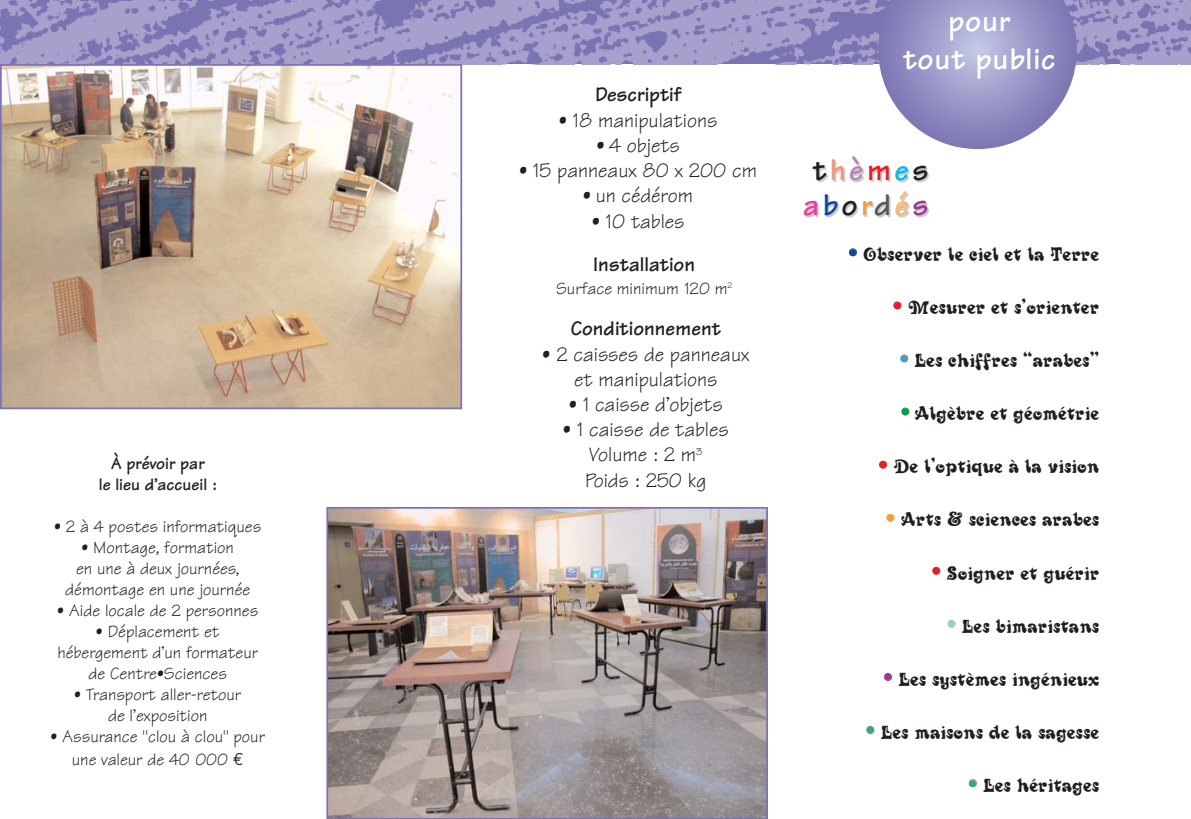
<style>
.page{position:relative;width:1191px;height:819px;background:#fff}
.page>*{position:absolute;margin:0;border:0;box-sizing:border-box;transform-origin:0 0}
.t1{font:700 31.5px/37.8px "Tekton";letter-spacing:.025em;color:#fff;text-align:center}
.t2{font:700 31.5px/35px "Tekton";letter-spacing:.105em;color:#231f20;text-align:center}
.t3{font:21px "Sixties";color:#231f20}
.t4{font:21px/25.2px "Tekton";color:#231f20;text-align:center}
.t5{font:700 21px "Tekton";color:#231f20}
.t6{font:17.5px/21px "Tekton";color:#231f20;text-align:center}
.t7{font:700 17.5px/21px "Tekton";color:#231f20;text-align:center}
.s1{font-family:"Euro Mono"}
.s2{color:#f39578}
.s3{color:#b983b6}
.s4{color:#e61d24}
.s5{color:#00b9f2}
.s6{color:#ee3c96}
.s7{color:#12489b}
.s8{color:#f19d3a}
.s9{color:#58595b}
.s10{color:#f6b873}
.s11{color:#9a3b92}
.s12{font-size:24.5px;color:#12489b}
.s13{font-size:24.5px;color:#e61d24}
.s14{font-size:24.5px;color:#5795c9}
.s15{font-size:24.5px;color:#00a14f}
.s16{font-size:24.5px;color:#f19d3a}
.s17{font-size:24.5px;color:#9bcfc0}
.s18{font-size:24.5px;color:#9a3b92}
.s19{font-size:24.5px;color:#3fa770}
</style>
<div class="page">
<img style="left:0;top:0;width:1191px;height:64px">
<img style="left:878px;top:0;width:198px;height:149px">
<img style="left:3px;top:67px;width:456px;height:339px">
<div style="left:0;top:64px;width:462px;height:345px;border:2px solid #7b74b2"></div>
<img style="left:326px;top:507px;width:442px;height:311px">
<p class="t7" style="left:99px;top:455px;width:119px">À prévoir par<br>le lieu d’accueil :</p>
<p class="t6" style="left:54px;top:518px;width:208px">• 2 à 4 postes informatiques</p>
<p class="t6" style="left:65px;top:539px;width:186px">• Montage, formation<br>en une à deux journées, démontage en une journée</p>
<p class="t6" style="left:57px;top:602px;width:203px">• Aide locale de 2 personnes</p>
<p class="t6" style="left:57px;top:623px;width:202px">• Déplacement et hébergement d’un formateur de Centre•Sciences</p>
<p class="t6" style="left:74px;top:686px;width:169px">• Transport aller-retour de l’exposition</p>
<p class="t6" style="left:50px;top:727px;width:216px;line-height:23.4px">• Assurance "clou à clou" pour une valeur de 40 000 <span class="s1">€</span></p>
<p class="t5" style="left:595px;top:88px;width:88px">Descriptif</p>
<p class="t4" style="left:559px;top:110px;width:160px">• 18 manipulations</p>
<p class="t4" style="left:596px;top:136px;width:85px">• 4 objets</p>
<p class="t4" style="left:519px;top:161px;width:239px">• 15 panneaux 80 x 200 cm</p>
<p class="t4" style="left:583px;top:186px;width:112px">• un cédérom</p>
<p class="t4" style="left:591px;top:211px;width:94px">• 10 tables</p>
<p class="t5" style="left:593px;top:257px;width:103px">Installation</p>
<p class="t6" style="left:556px;top:280px;width:178px">Surface minimum 120 m<sup>2</sup></p>
<p class="t5" style="left:571px;top:321px;width:152px">Conditionnement</p>
<p class="t4" style="left:542px;top:344px;width:209px">• 2 caisses de panneaux et manipulations</p>
<p class="t4" style="left:569px;top:395px;width:155px">• 1 caisse d’objets</p>
<p class="t4" style="left:563px;top:420px;width:167px">• 1 caisse de tables<br>Volume : 2 m<sup>3<br></sup>Poids : 250 kg</p>
<h1 class="t1" style="left:903px;top:6px;width:154px">pour<br>tout public</h1>
<h1 class="t2" style="left:803px;top:157px;width:127px">t<span class="s2">h</span><span class="s3">è</span><span class="s4">m</span><span class="s5">e</span>s <span class="s6">a</span><span class="s7">b</span>o<span class="s8">r</span><span class="s9">d</span><span class="s10">é</span><span class="s11">s</span></h1>
<p class="t3" style="left:848px;top:247px;width:253px"><span class="s12">•</span> Observer le ciel et la Terre</p>
<p class="t3" style="left:892px;top:300px;width:208px"><span class="s13">•</span> Mesurer et s’orienter</p>
<p class="t3" style="left:899px;top:353px;width:201px"><span class="s14">•</span> Les chiffres “arabes”</p>
<p class="t3" style="left:900px;top:406px;width:200px"><span class="s15">•</span> Algèbre et géométrie</p>
<p class="t3" style="left:878px;top:459px;width:223px"><span class="s13">•</span> De l’optique à la vision</p>
<p class="t3" style="left:885px;top:512px;width:215px"><span class="s16">•</span> Arts &amp; sciences arabes</p>
<p class="t3" style="left:931px;top:565px;width:169px"><span class="s13">•</span> Soigner et guérir</p>
<p class="t3" style="left:946px;top:618px;width:154px"><span class="s17">•</span> Les bimaristans</p>
<p class="t3" style="left:883px;top:671px;width:218px"><span class="s18">•</span> Les systèmes ingénieux</p>
<p class="t3" style="left:865px;top:725px;width:235px"><span class="s19">•</span> Les maisons de la sagesse</p>
<p class="t3" style="left:968px;top:778px;width:133px"><span class="s19">•</span> Les héritages</p>
</div>
